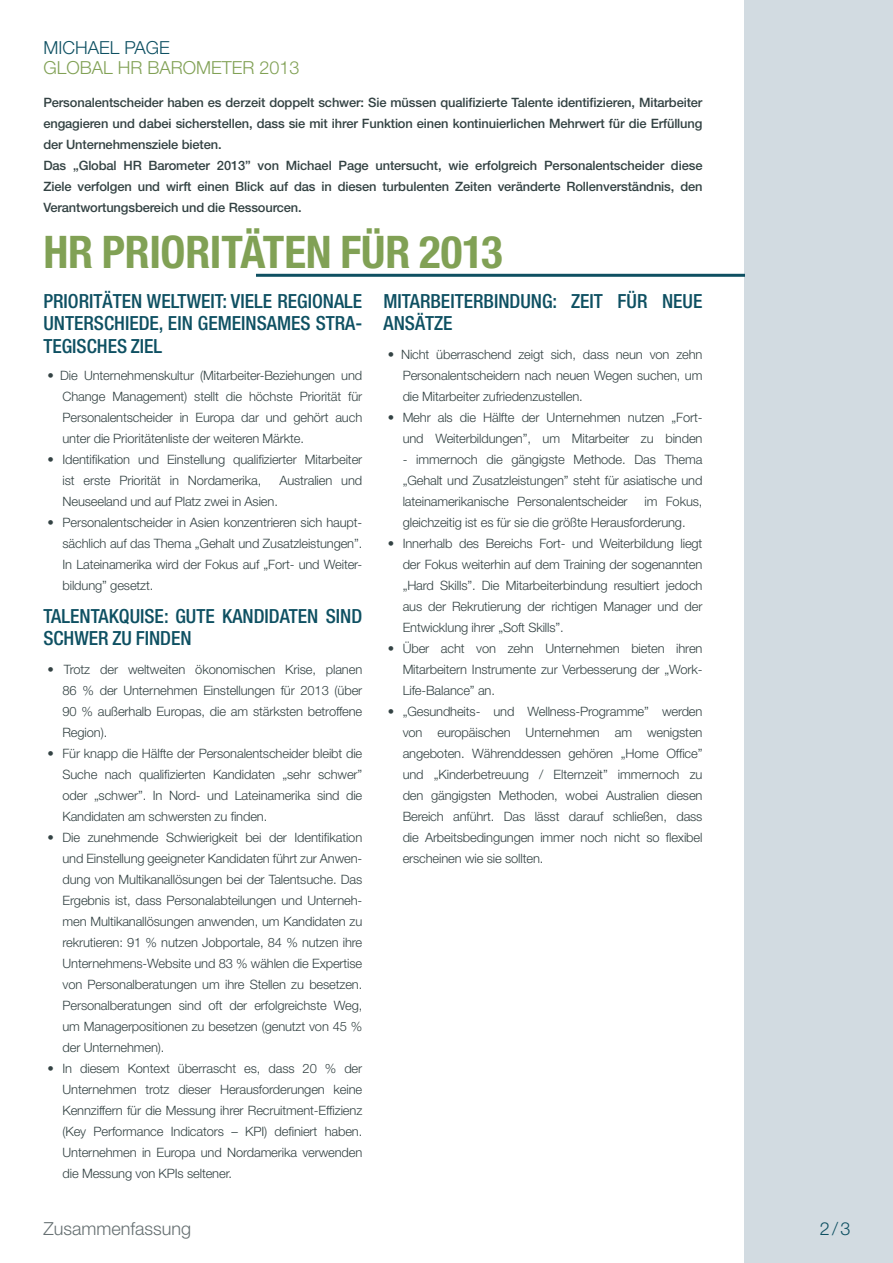
<style>
.page{position:relative;width:893px;height:1263px;background:#fff}
.page>*{position:absolute;margin:0;border:0;box-sizing:border-box;transform-origin:0 0}
.t1{font:700 condensed 45px "Helvetica Neue";letter-spacing:-.005em;color:#81a155}
.t2{font:500 condensed 19.5px/22.5px "Helvetica Neue";color:#0e5062;text-align:justify}
.t3{font:300 18px "Helvetica Neue";color:#81a155}
.t4{font:300 18px "Helvetica Neue";color:#667072}
.t5{font:300 18px "Helvetica Neue";color:#0e5062}
.t6{font:300 12.9px/21px "Helvetica Neue";letter-spacing:-.01em;color:#334243;text-align:justify}
.t7{font:500 12.9px/21px "Helvetica Neue";letter-spacing:-.01em;color:#334243}
</style>
<div class="page">
<div style="left:744px;top:0;width:149px;height:1263px;background:#d2dbe1"></div>
<hr style="left:256px;top:274px;width:489px;height:3px;background:#0e5062">
<h3 class="t5" style="left:43px;top:36px;width:128px">MICHAEL PAGE</h3>
<h3 class="t3" style="left:43px;top:57px;width:258px">GLOBAL HR BAROMETER 2013</h3>
<p class="t7" style="left:43px;top:91px;width:661px">Personalentscheider haben es derzeit doppelt schwer: Sie müssen qualifizierte Talente identifizieren, Mitarbeiter engagieren und dabei sicherstellen, dass sie mit ihrer Funktion einen kontinuierlichen Mehrwert für die Erfüllung der Unternehmensziele bieten.<br>Das „Global HR Barometer 2013” von Michael Page untersucht, wie erfolgreich Personalentscheider diese Ziele verfolgen und wirft einen Blick auf das in diesen turbulenten Zeiten veränderte Rollenverständnis, den Verantwortungsbereich und die Ressourcen.</p>
<h1 class="t1" style="left:43px;top:225px;width:461px">HR PRIORITÄTEN FÜR 2013</h1>
<h2 class="t2" style="left:43px;top:289px;width:320px">PRIORITÄTEN WELTWEIT: VIELE REGIONALE UNTERSCHIEDE, EIN GEMEINSAMES STRA-TEGISCHES ZIEL</h2>
<p class="t6" style="left:63px;top:364px;width:301px;text-indent:-15px">• Die Unternehmenskultur (Mitarbeiter-Beziehungen und Change Management) stellt die höchste Priorität für Personalentscheider in Europa dar und gehört auch unter die Prioritätenliste der weiteren Märkte.</p>
<p class="t6" style="left:63px;top:448px;width:301px;text-indent:-15px">• Identifikation und Einstellung qualifizierter Mitarbeiter ist erste Priorität in Nordamerika,</p>
<h2 class="t2" style="left:384px;top:289px;width:23px">MITAR</h2>
<h2 class="t2" style="left:430px;top:289px;width:20px">BEITER</h2>
<h2 class="t2" style="left:484px;top:289px;width:21px">BINDUNG</h2>
<h2 class="t2" style="left:553px;top:289px;width:36px">: ZEIT</h2>
<h2 class="t2" style="left:617px;top:289px;width:56px">FÜR NEUE</h2>
<h2 class="t2" style="left:384px;top:312px;width:21px">ANSÄTZE</h2>
<p class="t6" style="left:403px;top:343px;width:301px;text-indent:-15px">• Nicht überraschend zeigt sich, dass neun von zehn Personalentscheidern nach neuen Wegen suchen, um die Mitarbeiter zufriedenzustellen.</p>
<p class="t6" style="left:388px;top:406px;width:316px;text-align:right">• Mehr als die Hälfte der Unternehmen nutzen „Fort&shy;und Weiterbildungen”, um Mitarbeiter zu binden</p>
<p class="t6" style="left:403px;top:448px;width:301px">- immernoch die gängigste Methode. Das Thema „Gehalt und Zusatzleistungen” steht für asiatische und lateinamerikanische Personalentscheider</p>
<p class="t6" style="left:279px;top:469px;width:84px">Australien und</p>
<p class="t6" style="left:63px;top:490px;width:217px">Neuseeland und auf Platz zwei in Asien.</p>
<p class="t6" style="left:63px;top:511px;width:301px;text-indent:-15px">• Personalentscheider in Asien konzentrieren sich haupt&shy;sächlich auf das Thema „Gehalt und Zusatzleistungen”.<br>In Lateinamerika wird der Fokus auf „Fort- und Weiter&shy;bildung” gesetzt.</p>
<h2 class="t2" style="left:43px;top:604px;width:19px">TALENTA</h2>
<h2 class="t2" style="left:109px;top:604px;width:31px">KQUISE</h2>
<h2 class="t2" style="left:164px;top:604px;width:33px">: GUTE</h2>
<h2 class="t2" style="left:222px;top:604px;width:11px">KANDIDATEN</h2>
<h2 class="t2" style="left:326px;top:604px;width:10px">SIND</h2>
<h2 class="t2" style="left:43px;top:627px;width:12px">SCHWER</h2>
<h2 class="t2" style="left:112px;top:627px;width:43px">ZU FINDEN</h2>
<p class="t6" style="left:63px;top:658px;width:301px;text-indent:-15px">• Trotz der weltweiten ökonomischen Krise, planen 86 % der Unternehmen Einstellungen für 2013 (über 90 % außerhalb Europas, die am stärksten betroffene Region).</p>
<p class="t6" style="left:63px;top:742px;width:301px;text-indent:-15px">• Für knapp die Hälfte der Personalentscheider bleibt die Suche nach qualifizierten Kandidaten „sehr schwer” oder „schwer”. In Nord- und Lateinamerika sind die Kandidaten am schwersten zu finden.</p>
<p class="t6" style="left:63px;top:826px;width:301px;text-indent:-15px">• Die zunehmende Schwierigkeit bei der Identifikation und Einstellung geeigneter Kandidaten führt zur Anwen&shy;dung von Multikanallösungen bei der Talentsuche. Das Ergebnis ist, dass Personalabteilungen und Unterneh&shy;men Multikanallösungen anwenden, um Kandidaten zu rekrutieren: 91 % nutzen Jobportale, 84 % nutzen ihre Unternehmens-Website und 83 % wählen die Expertise von Personalberatungen um ihre Stellen zu besetzen.<br>Personalberatungen sind oft der erfolgreichste Weg, um Managerpositionen zu besetzen (genutzt von 45 % der Unternehmen).</p>
<p class="t6" style="left:63px;top:1057px;width:301px;text-indent:-15px">• In diesem Kontext überrascht es, dass 20 % der Unternehmen trotz dieser Herausforderungen keine Kennziffern für die Messung ihrer Recruitment-Effizienz (Key Performance Indicators – KPI) definiert haben.<br>Unternehmen in Europa und Nordamerika verwenden die Messung von KPIs seltener.</p>
<p class="t6" style="left:403px;top:490px;width:301px;text-indent:242px">im Fokus, gleichzeitig ist es für sie die größte Herausforderung.</p>
<p class="t6" style="left:403px;top:532px;width:301px;text-indent:-15px">• Innerhalb des Bereichs Fort- und Weiterbildung liegt der Fokus weiterhin auf dem Training der sogenannten „Hard Skills”. Die Mitarbeiterbindung resultiert jedoch aus der Rekrutierung der richtigen Manager und der Entwicklung ihrer „Soft Skills”.</p>
<p class="t6" style="left:403px;top:637px;width:301px;text-indent:-15px">• Über acht von zehn Unternehmen bieten ihren Mitarbeitern Instrumente zur Verbesserung der „Work-Life-Balance” an.</p>
<p class="t6" style="left:403px;top:700px;width:301px;text-indent:-15px">• „Gesundheits- und Wellness-Programme” werden von europäischen Unternehmen am wenigsten angeboten. Währenddessen gehören „Home Office” und „Kinderbetreuung / Elternzeit” immernoch zu den gängigsten Methoden, wobei Australien diesen Bereich anführt. Das lässt darauf schließen, dass die Arbeitsbedingungen immer noch nicht so flexibel erscheinen wie sie sollten.</p>
<h3 class="t4" style="left:43px;top:1217px;width:149px">Zusammenfassung</h3>
<h3 class="t5" style="left:820px;top:1217px;width:32px">2/3</h3>
</div>
